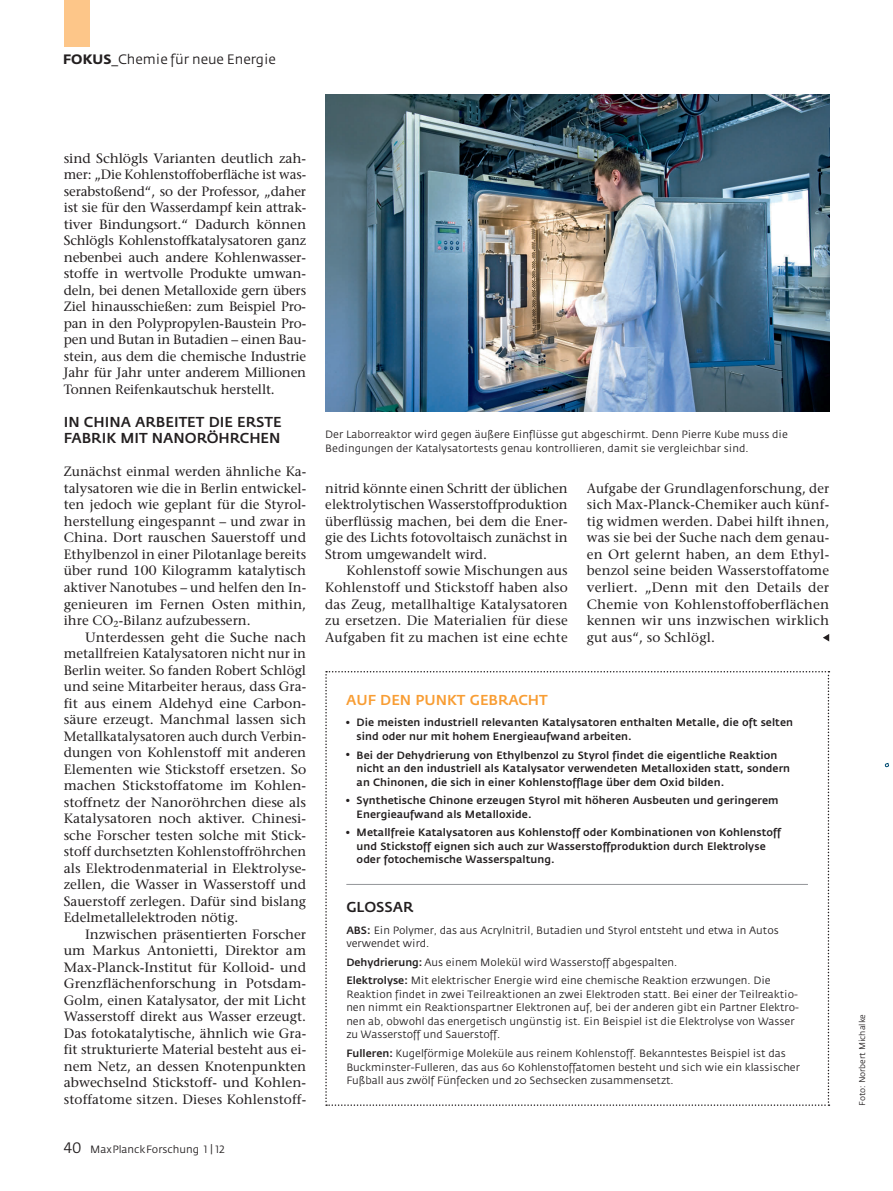
<style>
.page{position:relative;width:893px;height:1191px;background:#fff}
.page>*{position:absolute;margin:0;border:0;box-sizing:border-box;transform-origin:0 0}
.t1{font:500 14.25px/16.5px "Fedra Sans";color:#231f20}
.t2{font:500 14.25px "Fedra Sans";color:#f89d33}
.t3{font:13.5px/16.5px "Stone Serif";color:#231f20;text-align:justify}
.t4{font:13.5px "Fedra Sans";color:#231f20}
.t5{font:10.5px/13.5px "Fedra Sans";color:#231f20}
.t6{font:500 10.5px/13.5px "Fedra Sans";letter-spacing:.005em;color:#231f20}
.t7{font:8.25px "Fedra Sans";color:#231f20}
.s1{font-weight:700}
.s2{font-family:"Fedra Sans Book SC";font-size:15px}
.s3{font-family:"Fedra Sans Book SC"}
.s4{font-weight:500}
</style>
<div class="page">
<div style="left:64px;top:0;width:25px;height:47px;background:#fdc689"></div>
<svg style="left:325px;top:671px;width:504px;height:435px"></svg>
<hr style="left:346px;top:884px;width:462px;height:1px;background:#939598">
<svg style="left:823px;top:634px;width:6px;height:7px"></svg>
<img style="left:325px;top:95px;width:504px;height:316px">
<svg style="left:885px;top:762px;width:5px;height:6px"></svg>
<p class="t4" style="left:63px;top:54px;width:214px"><span class="s1">FOKUS</span>_Chemie für neue Energie</p>
<p class="t3" style="left:64px;top:151px;width:244px">sind Schlögls Varianten deutlich zah&shy;mer: „Die Kohlenstoffoberfläche ist was&shy;serabstoßend“, so der Professor, „daher ist sie für den Wasserdampf kein attrak&shy;tiver Bindungsort.“ Dadurch können Schlögls Kohlenstoffkatalysatoren ganz nebenbei auch andere Kohlenwasser&shy;stoffe in wertvolle Produkte umwan&shy;deln, bei denen Metalloxide gern übers Ziel hinausschießen: zum Beispiel Pro&shy;pan in den Polypropylen-Baustein Pro&shy;pen und Butan in Butadien – einen Bau&shy;stein, aus dem die chemische Industrie Jahr für Jahr unter anderem Millionen Tonnen Reifenkautschuk herstellt.</p>
<p class="t1" style="left:64px;top:415px;width:219px">IN CHINA ARBEITET DIE ERSTE<br>FABRIK MIT NANORÖHRCHEN</p>
<p class="t3" style="left:64px;top:465px;width:244px">Zunächst einmal werden ähnliche Ka-</p>
<p class="t3" style="left:64px;top:481px;width:244px">talysatoren wie die in Berlin entwickel-</p>
<p class="t3" style="left:64px;top:498px;width:244px">ten jedoch wie geplant für die Styrol-</p>
<p class="t3" style="left:64px;top:514px;width:244px">herstellung eingespannt – und zwar in</p>
<p class="t3" style="left:64px;top:531px;width:244px">China. Dort rauschen Sauerstoff und</p>
<p class="t3" style="left:64px;top:547px;width:244px">Ethylbenzol in einer Pilotanlage bereits</p>
<p class="t3" style="left:64px;top:564px;width:244px">über rund 100 Kilogramm katalytisch</p>
<p class="t3" style="left:64px;top:580px;width:244px">aktiver Nanotubes – und helfen den In-</p>
<p class="t3" style="left:64px;top:597px;width:244px">genieuren im Fernen Osten mithin,</p>
<p class="t3" style="left:64px;top:613px;width:188px">ihre CO<sub>2</sub>-Bilanz aufzubessern.</p>
<p class="t3" style="left:85px;top:630px;width:223px">Unterdessen geht die Suche nach</p>
<p class="t3" style="left:64px;top:646px;width:244px">metallfreien Katalysatoren nicht nur in</p>
<p class="t3" style="left:64px;top:663px;width:244px">Berlin weiter. So fanden Robert Schlögl</p>
<p class="t3" style="left:64px;top:679px;width:244px">und seine Mitarbeiter heraus, dass Gra-</p>
<p class="t3" style="left:64px;top:696px;width:244px">fit aus einem Aldehyd eine Carbon-</p>
<p class="t3" style="left:64px;top:712px;width:244px">säure erzeugt. Manchmal lassen sich</p>
<p class="t3" style="left:64px;top:729px;width:244px">Metallkatalysatoren auch durch Verbin-</p>
<p class="t3" style="left:64px;top:745px;width:244px">dungen von Kohlenstoff mit anderen</p>
<p class="t3" style="left:64px;top:762px;width:244px">Elementen wie Stickstoff ersetzen. So</p>
<p class="t3" style="left:64px;top:778px;width:244px">machen Stickstoffatome im Kohlen-</p>
<p class="t3" style="left:64px;top:795px;width:244px">stoffnetz der Nanoröhrchen diese als</p>
<p class="t3" style="left:64px;top:811px;width:244px">Katalysatoren noch aktiver. Chinesi-</p>
<p class="t3" style="left:64px;top:828px;width:244px">sche Forscher testen solche mit Stick-</p>
<p class="t3" style="left:64px;top:844px;width:244px">stoff durchsetzten Kohlenstoffröhrchen</p>
<p class="t3" style="left:64px;top:861px;width:244px">als Elektrodenmaterial in Elektrolyse-</p>
<p class="t3" style="left:64px;top:877px;width:244px">zellen, die Wasser in Wasserstoff und</p>
<p class="t3" style="left:64px;top:894px;width:244px">Sauerstoff zerlegen. Dafür sind bislang</p>
<p class="t3" style="left:64px;top:910px;width:176px">Edelmetallelektroden nötig.</p>
<p class="t3" style="left:85px;top:927px;width:223px">Inzwischen präsentierten Forscher</p>
<p class="t3" style="left:64px;top:943px;width:244px">um Markus Antonietti, Direktor am</p>
<p class="t3" style="left:64px;top:960px;width:244px">Max-Planck-Institut für Kolloid- und</p>
<p class="t3" style="left:64px;top:976px;width:244px">Grenzflächenforschung in Potsdam-</p>
<p class="t3" style="left:64px;top:993px;width:244px">Golm, einen Katalysator, der mit Licht</p>
<p class="t3" style="left:64px;top:1009px;width:244px">Wasserstoff direkt aus Wasser erzeugt.</p>
<p class="t3" style="left:64px;top:1026px;width:244px">Das fotokatalytische, ähnlich wie Gra-</p>
<p class="t3" style="left:64px;top:1042px;width:244px">fit strukturierte Material besteht aus ei-</p>
<p class="t3" style="left:64px;top:1059px;width:244px">nem Netz, an dessen Knotenpunkten</p>
<p class="t3" style="left:64px;top:1075px;width:244px">abwechselnd Stickstoff- und Kohlen-</p>
<p class="t3" style="left:64px;top:1092px;width:244px">stoffatome sitzen. Dieses Kohlenstoff-</p>
<p class="t5" style="left:64px;top:1143px;width:162px"><span class="s2">40</span> MaxPlanckForschung <span class="s3">1 | 12</span></p>
<p class="t5" style="left:325px;top:429px;width:464px">Der Laborreaktor wird gegen äußere Einflüsse gut abgeschirmt. Denn Pierre Kube muss die<br>Bedingungen der Katalysatortests genau kontrollieren, damit sie vergleichbar sind.</p>
<p class="t3" style="left:325px;top:481px;width:244px">nitrid könnte einen Schritt der üblichen</p>
<p class="t3" style="left:325px;top:498px;width:244px">elektrolytischen Wasserstoffproduktion</p>
<p class="t3" style="left:325px;top:514px;width:244px">überflüssig machen, bei dem die Ener-</p>
<p class="t3" style="left:325px;top:531px;width:244px">gie des Lichts fotovoltaisch zunächst in</p>
<p class="t3" style="left:325px;top:547px;width:163px">Strom umgewandelt wird.</p>
<p class="t3" style="left:347px;top:564px;width:223px">Kohlenstoff sowie Mischungen aus</p>
<p class="t3" style="left:325px;top:580px;width:244px">Kohlenstoff und Stickstoff haben also</p>
<p class="t3" style="left:325px;top:597px;width:244px">das Zeug, metallhaltige Katalysatoren</p>
<p class="t3" style="left:325px;top:613px;width:244px">zu ersetzen. Die Materialien für diese</p>
<p class="t3" style="left:325px;top:630px;width:244px">Aufgaben fit zu machen ist eine echte</p>
<p class="t3" style="left:587px;top:481px;width:244px">Aufgabe der Grundlagenforschung, der sich Max-Planck-Chemiker auch künf&shy;tig widmen werden. Dabei hilft ihnen, was sie bei der Suche nach dem genau&shy;en Ort gelernt haben, an dem Ethyl&shy;benzol seine beiden Wasserstoffatome verliert. „Denn mit den Details der Chemie von Kohlenstoffoberflächen kennen wir uns inzwischen wirklich gut aus“, so Schlögl.</p>
<p class="t2" style="left:346px;top:694px;width:203px">AUF DEN PUNKT GEBRACHT</p>
<p class="t6" style="left:357px;top:717px;width:438px;text-indent:-10px">● Die meisten industriell relevanten Katalysatoren enthalten Metalle, die oft selten sind oder nur mit hohem Energieaufwand arbeiten.</p>
<p class="t6" style="left:357px;top:749px;width:435px;text-indent:-10px">● Bei der Dehydrierung von Ethylbenzol zu Styrol findet die eigentliche Reaktion nicht an den industriell als Katalysator verwendeten Metalloxiden statt, sondern an Chinonen, die sich in einer Kohlenstofflage über dem Oxid bilden.</p>
<p class="t6" style="left:357px;top:794px;width:423px;text-indent:-10px">● Synthetische Chinone erzeugen Styrol mit höheren Ausbeuten und geringerem<br>Energieaufwand als Metalloxide.</p>
<p class="t6" style="left:357px;top:826px;width:426px;text-indent:-10px">● Metallfreie Katalysatoren aus Kohlenstoff oder Kombinationen von Kohlenstoff und Stickstoff eignen sich auch zur Wasserstoffproduktion durch Elektrolyse oder fotochemische Wasserspaltung.</p>
<p class="t1" style="left:346px;top:900px;width:69px">GLOSSAR</p>
<p class="t5" style="left:346px;top:924px;width:434px"><span class="s4">ABS:</span> Ein Polymer, das aus Acrylnitril, Butadien und Styrol entsteht und etwa in Autos verwendet wird.</p>
<p class="t5" style="left:346px;top:953px;width:426px;line-height:18.6px"><span class="s4">Dehydrierung:</span> Aus einem Molekül wird Wasserstoff abgespalten.<br><span class="s4">Elektrolyse:</span> Mit elektrischer Energie wird eine chemische Reaktion erzwungen. Die</p>
<p class="t5" style="left:346px;top:988px;width:454px">Reaktion findet in zwei Teilreaktionen an zwei Elektroden statt. Bei einer der Teilreaktio&shy;nen nimmt ein Reaktionspartner Elektronen auf, bei der anderen gibt ein Partner Elektro&shy;nen ab, obwohl das energetisch ungünstig ist. Ein Beispiel ist die Elektrolyse von Wasser zu Wasserstoff und Sauerstoff.</p>
<p class="t5" style="left:346px;top:1047px;width:455px"><span class="s4">Fulleren:</span> Kugelförmige Moleküle aus reinem Kohlenstoff. Bekanntestes Beispiel ist das<br>Buckminster-Fulleren, das aus 60 Kohlenstoffatomen besteht und sich wie ein klassischer<br>Fußball aus zwölf Fünfecken und 20 Sechsecken zusammensetzt.</p>
<p class="t7" style="left:859px;top:1106px;width:93px;rotate:-90deg">Foto: Norbert Michalke</p>
</div>
